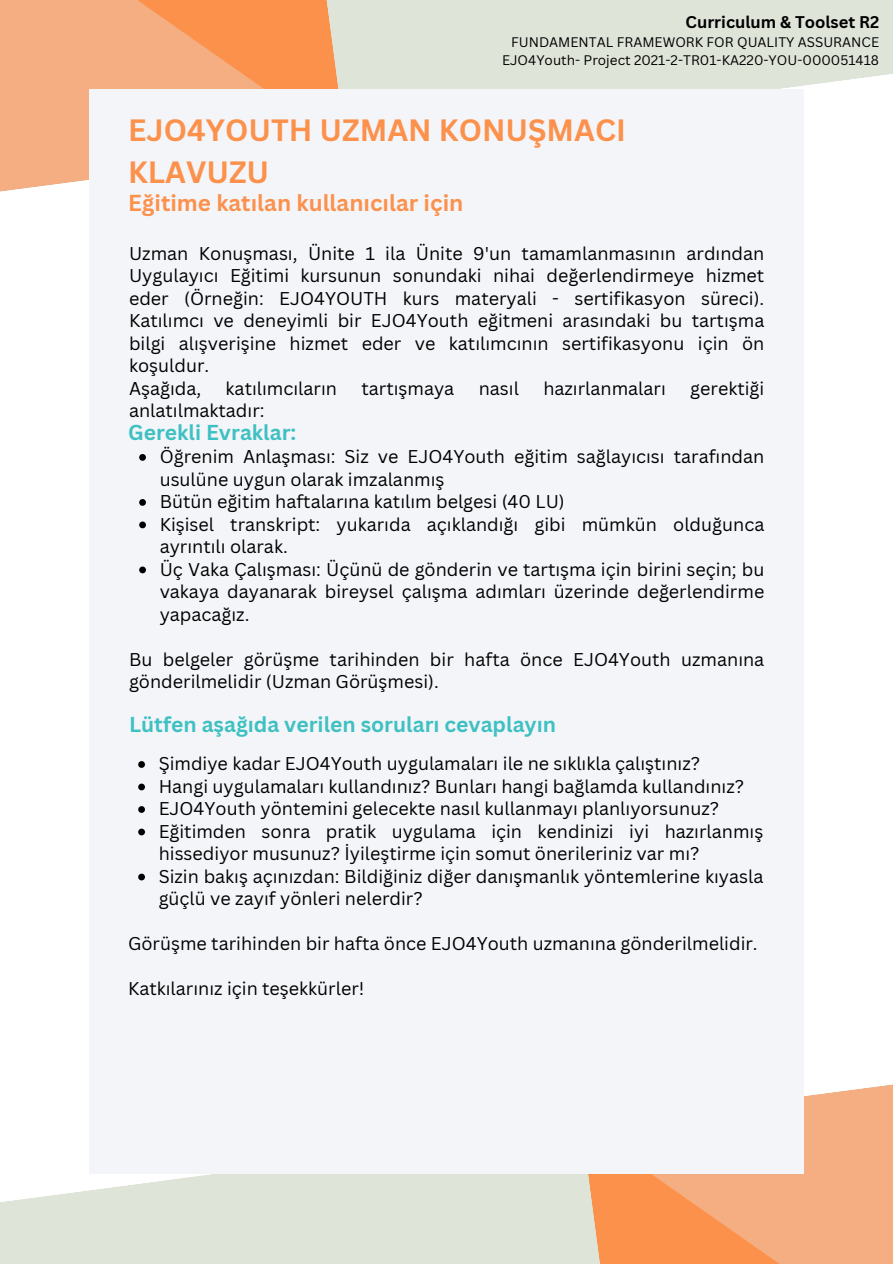
<style>
.page{position:relative;width:893px;height:1264px;background:#fff}
.page>*{position:absolute;margin:0;border:0;box-sizing:border-box;transform-origin:0 0}
.t1{font:700 30px/41.7px "Canva Sans";color:#fc914c}
.t2{font:700 22.5px "Canva Sans";color:#fc914c}
.t3{font:700 21px "Canva Sans";color:#3fc0c2}
.t4{font:18px/22.5px "Canva Sans";color:#000}
.t5{font:700 16.5px "Canva Sans";color:#000}
.t6{font:13.5px "Canva Sans";color:#000}
</style>
<div class="page">
<div style="left:0;top:1174px;width:581px;height:89px;background:#dfe4d9"></div>
<div style="left:346px;top:0;width:546px;height:89px;background:#dfe4d9"></div>
<svg style="left:581px;top:1084px;width:311px;height:179px;background:#f5a876"></svg>
<svg style="left:0;top:0;width:346px;height:192px;background:#f5a875"></svg>
<div style="left:89px;top:89px;width:715px;height:1085px;background:#f3f5f9"></div>
<svg style="left:139px;top:454px;width:7px;height:7px"></svg>
<svg style="left:139px;top:499px;width:7px;height:7px"></svg>
<svg style="left:139px;top:521px;width:7px;height:7px"></svg>
<svg style="left:139px;top:566px;width:7px;height:7px"></svg>
<svg style="left:138px;top:761px;width:7px;height:6px"></svg>
<svg style="left:138px;top:783px;width:7px;height:7px"></svg>
<svg style="left:138px;top:806px;width:7px;height:6px"></svg>
<svg style="left:138px;top:828px;width:7px;height:7px"></svg>
<svg style="left:138px;top:873px;width:7px;height:7px"></svg>
<p class="t5" style="left:685px;top:11px;width:195px">Curriculum &amp; Toolset R2</p>
<p class="t6" style="left:511px;top:33px;width:369px">FUNDAMENTAL FRAMEWORK FOR QUALITY ASSURANCE</p>
<p class="t6" style="left:502px;top:51px;width:378px">EJO4Youth- Project 2021-2-TR01-KA220-YOU-000051418</p>
<p class="t1" style="left:128px;top:108px;width:499px">EJO4YOUTH UZMAN KONUŞMACI<br>KLAVUZU</p>
<p class="t2" style="left:128px;top:187px;width:337px">Eğitime katılan kullanıcılar için</p>
<p class="t4" style="left:129px;top:241px;width:636px;text-align:justify">Uzman Konuşması, Ünite 1 ila Ünite 9'un tamamlanmasının ardından Uygulayıcı Eğitimi kursunun sonundaki nihai değerlendirmeye hizmet eder (Örneğin: EJO4YOUTH kurs materyali - sertifikasyon süreci).<br>Katılımcı ve deneyimli bir EJO4Youth eğitmeni arasındaki bu tartışma bilgi alışverişine hizmet eder ve katılımcının sertifikasyonu için ön koşuldur.</p>
<p class="t4" style="left:129px;top:376px;width:74px">Aşağıda,</p>
<p class="t4" style="left:226px;top:376px;width:113px">katılımcıların</p>
<p class="t4" style="left:361px;top:376px;width:94px">tartışmaya</p>
<p class="t4" style="left:478px;top:376px;width:42px">nasıl</p>
<p class="t4" style="left:543px;top:376px;width:124px">hazırlanmaları</p>
<p class="t4" style="left:690px;top:376px;width:75px">gerektiği</p>
<p class="t4" style="left:129px;top:399px;width:137px">anlatılmaktadır:</p>
<p class="t3" style="left:128px;top:417px;width:170px">Gerekli Evraklar:</p>
<p class="t4" style="left:160px;top:445px;width:606px">Öğrenim Anlaşması: Siz ve EJO4Youth eğitim sağlayıcısı tarafından usulüne uygun olarak imzalanmış</p>
<p class="t4" style="left:160px;top:490px;width:406px">Bütün eğitim haftalarına katılım belgesi (40 LU)</p>
<p class="t4" style="left:160px;top:512px;width:606px">Kişisel transkript: yukarıda açıklandığı gibi mümkün olduğunca ayrıntılı olarak.</p>
<p class="t4" style="left:160px;top:557px;width:606px;text-align:justify">Üç Vaka Çalışması: Üçünü de gönderin ve tartışma için birini seçin; bu vakaya dayanarak bireysel çalışma adımları üzerinde değerlendirme yapacağız.</p>
<p class="t4" style="left:129px;top:647px;width:636px">Bu belgeler görüşme tarihinden bir hafta önce EJO4Youth uzmanına gönderilmelidir (Uzman Görüşmesi).</p>
<p class="t3" style="left:129px;top:710px;width:428px">Lütfen aşağıda verilen soruları cevaplayın</p>
<p class="t4" style="left:159px;top:751px;width:543px">Şimdiye kadar EJO4Youth uygulamaları ile ne sıklıkla çalıştınız?</p>
<p class="t4" style="left:159px;top:774px;width:587px">Hangi uygulamaları kullandınız? Bunları hangi bağlamda kullandınız?</p>
<p class="t4" style="left:159px;top:796px;width:562px">EJO4Youth yöntemini gelecekte nasıl kullanmayı planlıyorsunuz?</p>
<p class="t4" style="left:159px;top:819px;width:606px">Eğitimden sonra pratik uygulama için kendinizi iyi hazırlanmış hissediyor musunuz? İyileştirme için somut önerileriniz var mı?</p>
<p class="t4" style="left:159px;top:864px;width:606px">Sizin bakış açınızdan: Bildiğiniz diğer danışmanlık yöntemlerine kıyasla güçlü ve zayıf yönleri nelerdir?</p>
<p class="t4" style="left:128px;top:931px;width:631px">Görüşme tarihinden bir hafta önce EJO4Youth uzmanına gönderilmelidir.</p>
<p class="t4" style="left:128px;top:976px;width:238px">Katkılarınız için teşekkürler!</p>
</div>
